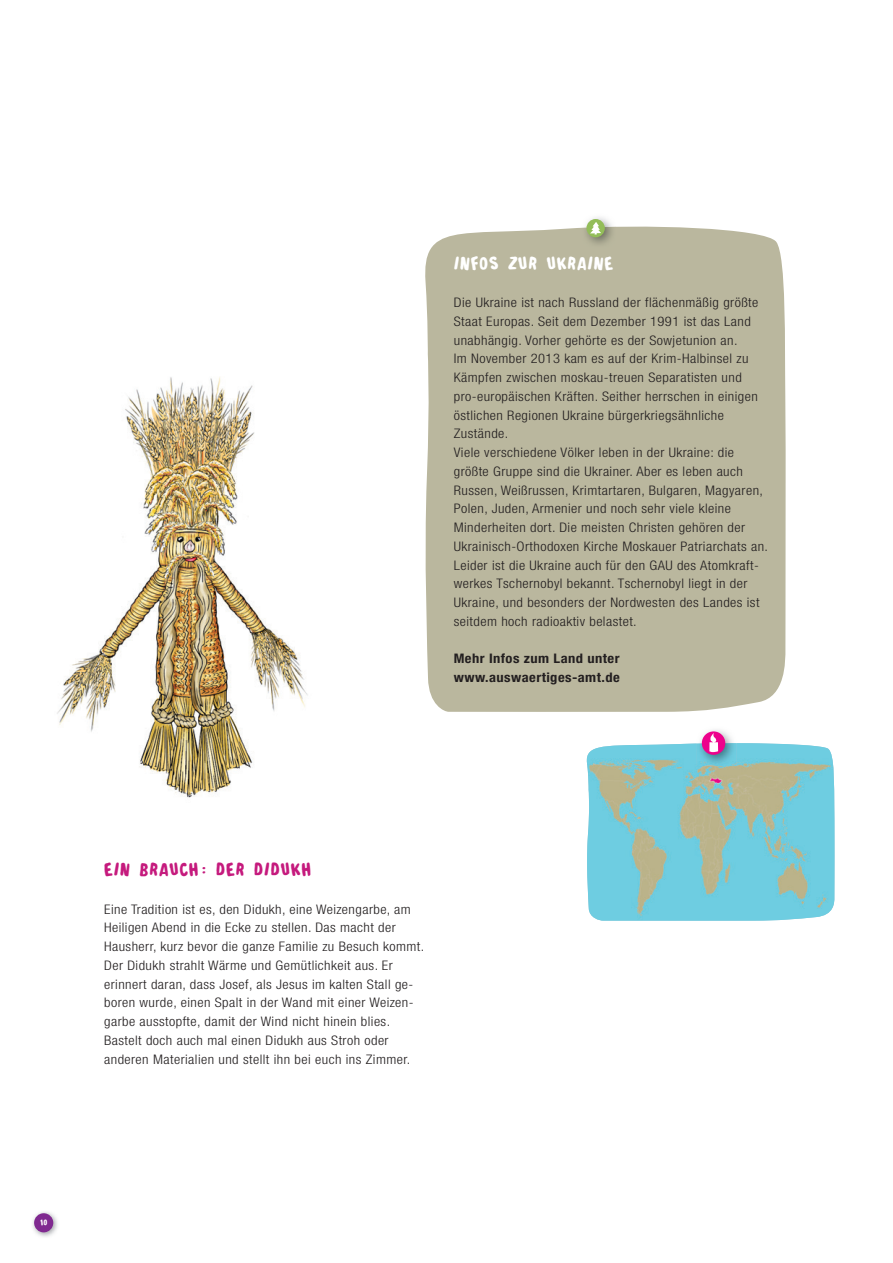
<style>
.page{position:relative;width:893px;height:1263px;background:#fff}
.page>*{position:absolute;margin:0;border:0;box-sizing:border-box;transform-origin:0 0}
.t1{font:18px "Shakethatbooty";letter-spacing:.08em;color:#c51a7d}
.t2{font:18px "Shakethatbooty";letter-spacing:.08em;color:#fff}
.t3{font:300 condensed 13.2px/18.8px "Helvetica Neue";letter-spacing:.03em;color:#231f20;scale:1.1 1}
.t4{font:700 condensed 13.2px/18.8px "Helvetica Neue";letter-spacing:.03em;color:#231f20;scale:1.1 1}
.t5{font:9px "Shakethatbooty";color:#fff}
</style>
<div class="page">
<img style="left:33px;top:1212px;width:25px;height:25px">
<div style="left:34px;top:1213px;width:19px;height:19px;background:#802990;border-radius:50%"></div>
<div style="left:425px;top:226px;width:361px;height:486px;background:#bab79e"></div>
<img style="left:581px;top:217px;width:35px;height:31px">
<div style="left:586px;top:219px;width:19px;height:18px;background:#93bd59;border-radius:50%"></div>
<svg style="left:590px;top:222px;width:11px;height:13px"></svg>
<img style="left:587px;top:743px;width:248px;height:178px">
<img style="left:697px;top:730px;width:39px;height:36px">
<div style="left:702px;top:731px;width:23px;height:24px;background:#ed028c;border-radius:50%"></div>
<svg style="left:709px;top:733px;width:9px;height:19px"></svg>
<img style="left:57px;top:377px;width:251px;height:421px">
<h1 class="t2" style="left:454px;top:255px;width:161px">INFOS ZUR UKRAINE</h1>
<p class="t3" style="left:454px;top:293px;width:287px">Die Ukraine ist nach Russland der flächenmäßig größte Staat Europas. Seit dem Dezember 1991 ist das Land unabhängig. Vorher gehörte es der Sowjetunion an.<br>Im November 2013 kam es auf der Krim-Halbinsel zu Kämpfen zwischen moskau-treuen Separatisten und pro-europäischen Kräften. Seither herrschen in einigen östlichen Regionen Ukraine bürgerkriegsähnliche Zustände.<br>Viele verschiedene Völker leben in der Ukraine: die größte Gruppe sind die Ukrainer. Aber es leben auch Russen, Weißrussen, Krimtartaren, Bulgaren, Magyaren, Polen, Juden, Armenier und noch sehr viele kleine Minderheiten dort. Die meisten Christen gehören der Ukrainisch-Orthodoxen Kirche Moskauer Patriarchats an.<br>Leider ist die Ukraine auch für den GAU des Atomkraft&shy;werkes Tschernobyl bekannt. Tschernobyl liegt in der Ukraine, und besonders der Nordwesten des Landes ist seitdem hoch radioaktiv belastet.</p>
<p class="t4" style="left:454px;top:649px;width:152px">Mehr Infos zum Land unter www.auswaertiges-amt.de</p>
<h1 class="t1" style="left:104px;top:862px;width:208px">EIN BRAUCH: DER DIDUKH</h1>
<p class="t3" style="left:104px;top:899px;width:293px">Eine Tradition ist es, den Didukh, eine Weizengarbe, am Heiligen Abend in die Ecke zu stellen. Das macht der Hausherr, kurz bevor die ganze Familie zu Besuch kommt.<br>Der Didukh strahlt Wärme und Gemütlichkeit aus. Er erinnert daran, dass Josef, als Jesus im kalten Stall ge&shy;boren wurde, einen Spalt in der Wand mit einer Weizen&shy;garbe ausstopfte, damit der Wind nicht hinein blies.<br>Bastelt doch auch mal einen Didukh aus Stroh oder anderen Materialien und stellt ihn bei euch ins Zimmer.</p>
<p class="t5" style="left:40px;top:1218px;width:9px">10</p>
</div>
